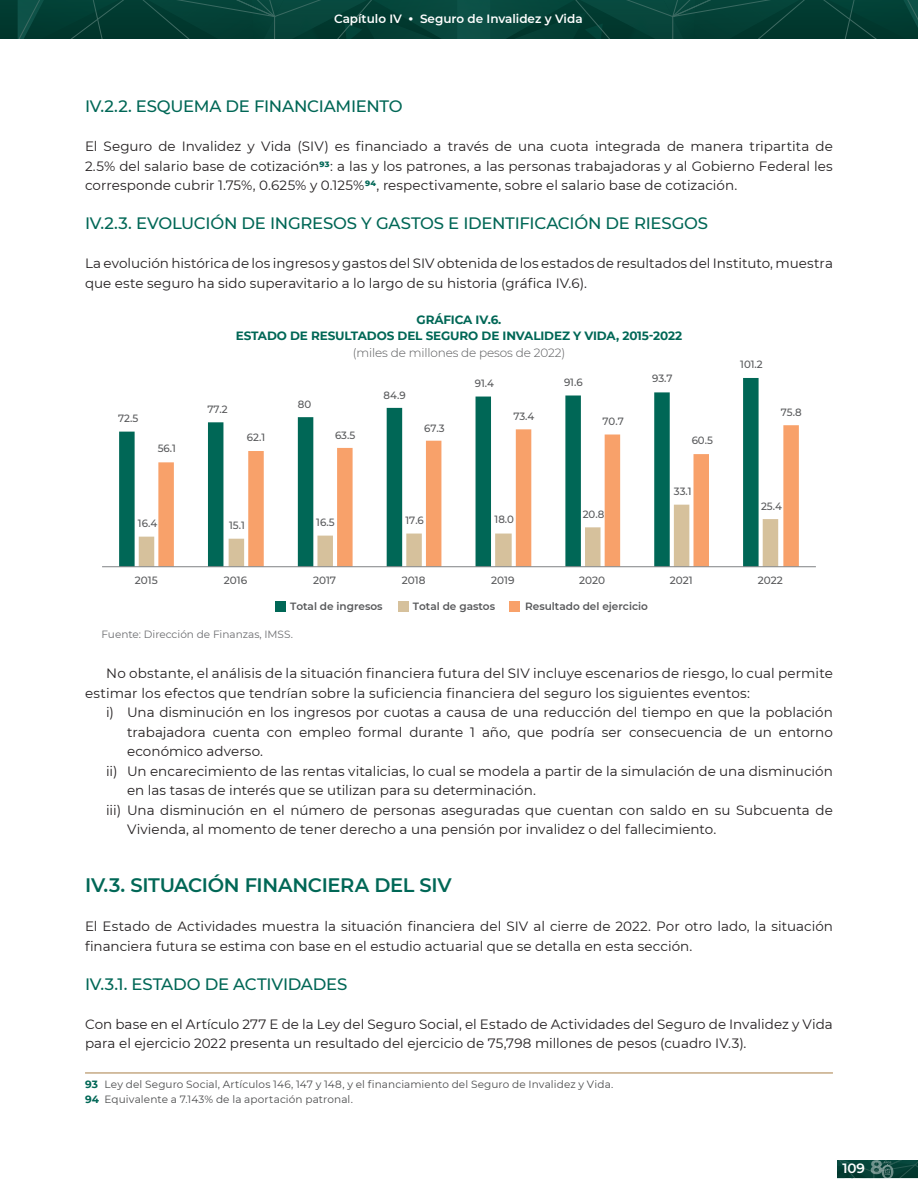
<style>
.page{position:relative;width:918px;height:1188px;background:#fff}
.page>*{position:absolute;margin:0;border:0;box-sizing:border-box;transform-origin:0 0}
.Tit_I_I_2023{font:600 19.5px "Montserrat";letter-spacing:-.015em;color:#006756}
.Tit_I_I_I_2023{font:500 16.5px "Montserrat";letter-spacing:-.015em;color:#006756}
.Txt_mon_9_Regular_si{font:13.5px/19.5px "Montserrat";color:#231f20}
.inciso_1_2023{font:13.5px/19.5px "Montserrat";color:#231f20}
.Txt_mon_9_Regular_co{font:13.5px/19.5px "Montserrat";letter-spacing:.01em;color:#231f20}
.t1{font:600 13.5px "Montserrat";color:#fff}
.Cuadro_I_I_y_Grafica{font:700 12px "Montserrat";letter-spacing:-.01em;color:#006756}
.t2{font:600 12px "Montserrat";color:#fff}
.Cuadros_titulo_gris{font:300 12px "Montserrat";letter-spacing:-.01em;color:#57585a}
.llamadas_txt_2022{font:10.5px "Montserrat";letter-spacing:.01em;color:#4b4c4d}
.t3{font:500 10.5px "Montserrat";color:#57585a}
.t4{font:600 10.5px "Montserrat";color:#57585a}
.llamdas_cuadros_y_gr{font:10.5px "Montserrat";color:#6c6d70}
.s1{font-weight:800}
.s2{font-weight:700;color:#006756}
</style>
<div class="page">
<svg style="left:837px;top:1160px;width:81px;height:19px;background:#20544b"></svg>
<svg style="left:0;top:0;width:918px;height:38px;background:#054136"></svg>
<svg style="left:119px;top:378px;width:640px;height:188px"></svg>
<svg style="left:139px;top:505px;width:19px;height:61px"></svg>
<svg style="left:158px;top:425px;width:641px;height:141px"></svg>
<hr style="left:102px;top:566px;width:714px;height:1px;background:#808285">
<div style="left:275px;top:601px;width:11px;height:11px;background:#006756"></div>
<div style="left:398px;top:601px;width:11px;height:11px;background:#d6c19c"></div>
<div style="left:509px;top:601px;width:11px;height:11px;background:#f8a16a"></div>
<hr style="left:85px;top:1072px;width:748px;height:2px;background:#b28d5c">
<p class="t2" style="left:334px;top:10px;width:250px">Capítulo IV <span class="s1">•</span> Seguro de Invalidez y Vida</p>
<p class="Tit_I_I_I_2023" style="left:85px;top:95px;width:319px">IV.2.2. ESQUEMA DE FINANCIAMIENTO</p>
<p class="Txt_mon_9_Regular_si" style="left:85px;top:136px;width:749px;text-align:justify">El Seguro de Invalidez y Vida (SIV) es financiado a través de una cuota integrada de manera tripartita de 2.5% del salario base de cotización<sup>93</sup>: a las y los patrones, a las personas trabajadoras y al Gobierno Federal les corresponde cubrir 1.75%, 0.625% y 0.125%<sup>94</sup>, respectivamente, sobre el salario base de cotización.</p>
<p class="Tit_I_I_I_2023" style="left:85px;top:212px;width:624px">IV.2.3. EVOLUCIÓN DE INGRESOS Y GASTOS E IDENTIFICACIÓN DE RIESGOS</p>
<p class="Txt_mon_9_Regular_si" style="left:85px;top:253px;width:749px">La evolución histórica de los ingresos y gastos del SIV obtenida de los estados de resultados del Instituto, muestra que este seguro ha sido superavitario a lo largo de su historia (gráfica IV.6).</p>
<p class="Cuadro_I_I_y_Grafica" style="left:417px;top:311px;width:86px">GRÁFICA IV.6.</p>
<p class="Cuadro_I_I_y_Grafica" style="left:236px;top:328px;width:448px">ESTADO DE RESULTADOS DEL SEGURO DE INVALIDEZ Y VIDA, 2015-2022</p>
<p class="Cuadros_titulo_gris" style="left:353px;top:345px;width:214px">(miles de millones de pesos de 2022)</p>
<p class="t3" style="left:740px;top:357px;width:24px">101.2</p>
<p class="t3" style="left:118px;top:411px;width:22px">72.5</p>
<p class="t3" style="left:158px;top:441px;width:20px">56.1</p>
<p class="t3" style="left:207px;top:402px;width:22px">77.2</p>
<p class="t3" style="left:298px;top:397px;width:15px">80</p>
<p class="t3" style="left:247px;top:430px;width:20px">62.1</p>
<p class="t3" style="left:335px;top:428px;width:22px">63.5</p>
<p class="t3" style="left:384px;top:388px;width:24px">84.9</p>
<p class="t3" style="left:424px;top:420px;width:22px">67.3</p>
<p class="t3" style="left:475px;top:375px;width:21px">91.4</p>
<p class="t3" style="left:564px;top:375px;width:20px">91.6</p>
<p class="t3" style="left:513px;top:409px;width:23px">73.4</p>
<p class="t3" style="left:603px;top:414px;width:23px">70.7</p>
<p class="t3" style="left:138px;top:516px;width:21px">16.4</p>
<p class="t3" style="left:229px;top:518px;width:17px">15.1</p>
<p class="t3" style="left:316px;top:515px;width:20px">16.5</p>
<p class="t3" style="left:405px;top:513px;width:20px">17.6</p>
<p class="t3" style="left:495px;top:512px;width:21px">18.0</p>
<p class="t3" style="left:583px;top:507px;width:23px">20.8</p>
<p class="t3" style="left:652px;top:371px;width:22px">93.7</p>
<p class="t3" style="left:692px;top:433px;width:23px">60.5</p>
<p class="t3" style="left:674px;top:484px;width:19px">33.1</p>
<p class="t3" style="left:781px;top:405px;width:22px">75.8</p>
<p class="t3" style="left:761px;top:499px;width:22px">25.4</p>
<p class="t3" style="left:135px;top:573px;width:24px">2015</p>
<p class="t3" style="left:224px;top:573px;width:25px">2016</p>
<p class="t3" style="left:313px;top:573px;width:25px">2017</p>
<p class="t3" style="left:402px;top:573px;width:25px">2018</p>
<p class="t3" style="left:491px;top:573px;width:25px">2019</p>
<p class="t3" style="left:579px;top:573px;width:27px">2020</p>
<p class="t3" style="left:670px;top:573px;width:24px">2021</p>
<p class="t3" style="left:758px;top:573px;width:27px">2022</p>
<p class="t4" style="left:290px;top:599px;width:94px">Total de ingresos</p>
<p class="t4" style="left:413px;top:599px;width:84px">Total de gastos</p>
<p class="t4" style="left:525px;top:599px;width:124px">Resultado del ejercicio</p>
<p class="llamdas_cuadros_y_gr" style="left:102px;top:627px;width:193px">Fuente: Dirección de Finanzas, IMSS.</p>
<p class="Txt_mon_9_Regular_co" style="left:85px;top:663px;width:749px;text-indent:21px">No obstante, el análisis de la situación financiera futura del SIV incluye escenarios de riesgo, lo cual permite estimar los efectos que tendrían sobre la suficiencia financiera del seguro los siguientes eventos:</p>
<p class="inciso_1_2023" style="left:127px;top:702px;width:707px;text-align:justify;text-indent:-21px">i) Una disminución en los ingresos por cuotas a causa de una reducción del tiempo en que la población trabajadora cuenta con empleo formal durante 1 año, que podría ser consecuencia de un entorno económico adverso.</p>
<p class="inciso_1_2023" style="left:127px;top:760px;width:707px;text-indent:-21px">ii) Un encarecimiento de las rentas vitalicias, lo cual se modela a partir de la simulación de una disminución en las tasas de interés que se utilizan para su determinación.</p>
<p class="inciso_1_2023" style="left:127px;top:799px;width:707px;text-indent:-21px">iii) Una disminución en el número de personas aseguradas que cuentan con saldo en su Subcuenta de<br>Vivienda, al momento de tener derecho a una pensión por invalidez o del fallecimiento.</p>
<p class="Tit_I_I_2023" style="left:85px;top:872px;width:368px">IV.3. SITUACIÓN FINANCIERA DEL SIV</p>
<p class="Txt_mon_9_Regular_si" style="left:85px;top:916px;width:749px">El Estado de Actividades muestra la situación financiera del SIV al cierre de 2022. Por otro lado, la situación financiera futura se estima con base en el estudio actuarial que se detalla en esta sección.</p>
<p class="Tit_I_I_I_2023" style="left:85px;top:973px;width:264px">IV.3.1. ESTADO DE ACTIVIDADES</p>
<p class="Txt_mon_9_Regular_si" style="left:85px;top:1014px;width:749px">Con base en el Artículo 277 E de la Ley del Seguro Social, el Estado de Actividades del Seguro de Invalidez y Vida para el ejercicio 2022 presenta un resultado del ejercicio de 75,798 millones de pesos (cuadro IV.3).</p>
<p class="llamadas_txt_2022" style="left:85px;top:1077px;width:530px"><span class="s2">93</span> Ley del Seguro Social, Artículos 146, 147 y 148, y el financiamiento del Seguro de Invalidez y Vida.</p>
<p class="llamadas_txt_2022" style="left:85px;top:1092px;width:269px"><span class="s2">94</span> Equivalente a 7.143% de la aportación patronal.</p>
<p class="t1" style="left:842px;top:1159px;width:24px">109</p>
</div>
